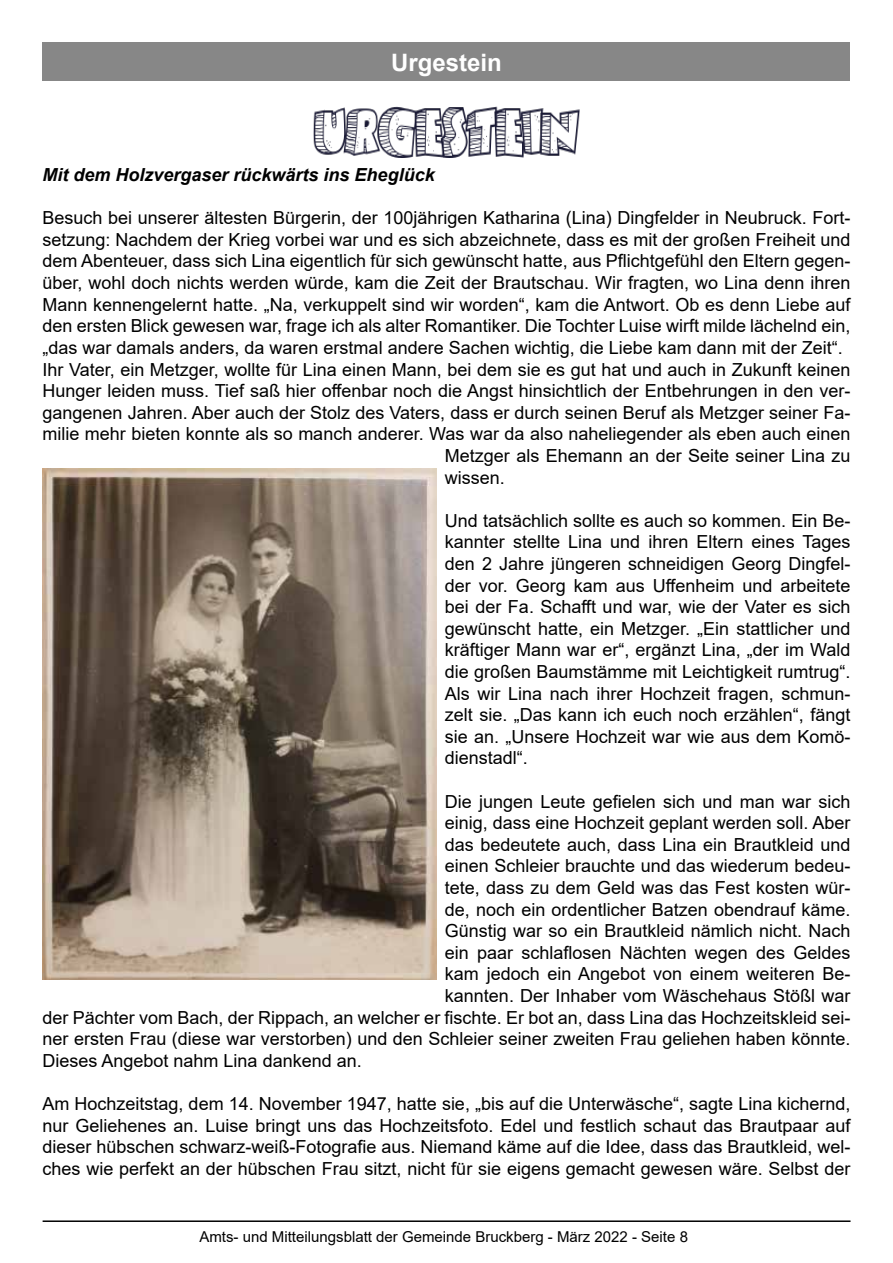
<style>
.page{position:relative;width:893px;height:1263px;background:#fff}
.page>*{position:absolute;margin:0;border:0;box-sizing:border-box;transform-origin:0 0}
.t1{font:700 24px "Arial";color:#fff}
.t2{font:18px/21.6px "Arial";color:#000;text-align:justify}
.t3{font:italic 700 18px "Arial";color:#000}
.t4{font:15px "Arial";color:#000}
</style>
<div class="page">
<hr style="left:43px;top:1220px;width:807px;height:2px;background:#000">
<div style="left:43px;top:43px;width:807px;height:38px;background:#878787"></div>
<img style="left:314px;top:106px;width:265px;height:51px">
<img style="left:43px;top:469px;width:393px;height:511px">
<h1 class="t1" style="left:391px;top:45px;width:112px">Urgestein</h1>
<p class="t3" style="left:43px;top:163px;width:394px">Mit dem Holzvergaser rückwärts ins Eheglück</p>
<p class="t2" style="left:43px;top:207px;width:809px">Besuch bei unserer ältesten Bürgerin, der 100jährigen Katharina (Lina) Dingfelder in Neubruck. Fort-</p>
<p class="t2" style="left:43px;top:229px;width:809px">setzung: Nachdem der Krieg vorbei war und es sich abzeichnete, dass es mit der großen Freiheit und</p>
<p class="t2" style="left:43px;top:250px;width:809px">dem Abenteuer, dass sich Lina eigentlich für sich gewünscht hatte, aus Pflichtgefühl den Eltern gegen-</p>
<p class="t2" style="left:43px;top:272px;width:809px">über, wohl doch nichts werden würde, kam die Zeit der Brautschau. Wir fragten, wo Lina denn ihren</p>
<p class="t2" style="left:43px;top:293px;width:809px">Mann kennengelernt hatte. „Na, verkuppelt sind wir worden“, kam die Antwort. Ob es denn Liebe auf</p>
<p class="t2" style="left:43px;top:315px;width:809px">den ersten Blick gewesen war, frage ich als alter Romantiker. Die Tochter Luise wirft milde lächelnd ein,</p>
<p class="t2" style="left:43px;top:337px;width:802px">„das war damals anders, da waren erstmal andere Sachen wichtig, die Liebe kam dann mit der Zeit“.</p>
<p class="t2" style="left:43px;top:358px;width:809px">Ihr Vater, ein Metzger, wollte für Lina einen Mann, bei dem sie es gut hat und auch in Zukunft keinen</p>
<p class="t2" style="left:43px;top:380px;width:809px">Hunger leiden muss. Tief saß hier offenbar noch die Angst hinsichtlich der Entbehrungen in den ver-</p>
<p class="t2" style="left:43px;top:401px;width:809px">gangenen Jahren. Aber auch der Stolz des Vaters, dass er durch seinen Beruf als Metzger seiner Fa-</p>
<p class="t2" style="left:43px;top:423px;width:809px">milie mehr bieten konnte als so manch anderer. Was war da also naheliegender als eben auch einen</p>
<p class="t2" style="left:445px;top:445px;width:407px">Metzger als Ehemann an der Seite seiner Lina zu</p>
<p class="t2" style="left:445px;top:466px;width:62px">wissen.</p>
<p class="t2" style="left:445px;top:509px;width:407px">Und tatsächlich sollte es auch so kommen. Ein Be&shy;kannter stellte Lina und ihren Eltern eines Tages den 2 Jahre jüngeren schneidigen Georg Dingfel&shy;der vor. Georg kam aus Uffenheim und arbeitete bei der Fa. Schafft und war, wie der Vater es sich gewünscht hatte, ein Metzger. „Ein stattlicher und kräftiger Mann war er“, ergänzt Lina, „der im Wald die großen Baumstämme mit Leichtigkeit rumtrug“.<br>Als wir Lina nach ihrer Hochzeit fragen, schmun&shy;zelt sie. „Das kann ich euch noch erzählen“, fängt sie an. „Unsere Hochzeit war wie aus dem Komö&shy;dienstadl“.</p>
<p class="t2" style="left:445px;top:790px;width:407px">Die jungen Leute gefielen sich und man war sich</p>
<p class="t2" style="left:445px;top:812px;width:407px">einig, dass eine Hochzeit geplant werden soll. Aber</p>
<p class="t2" style="left:445px;top:833px;width:407px">das bedeutete auch, dass Lina ein Brautkleid und</p>
<p class="t2" style="left:445px;top:855px;width:407px">einen Schleier brauchte und das wiederum bedeu-</p>
<p class="t2" style="left:445px;top:877px;width:407px">tete, dass zu dem Geld was das Fest kosten wür-</p>
<p class="t2" style="left:445px;top:898px;width:407px">de, noch ein ordentlicher Batzen obendrauf käme.</p>
<p class="t2" style="left:445px;top:920px;width:407px">Günstig war so ein Brautkleid nämlich nicht. Nach</p>
<p class="t2" style="left:445px;top:941px;width:407px">ein paar schlaflosen Nächten wegen des Geldes</p>
<p class="t2" style="left:445px;top:963px;width:407px">kam jedoch ein Angebot von einem weiteren Be-</p>
<p class="t2" style="left:445px;top:985px;width:407px">kannten. Der Inhaber vom Wäschehaus Stößl war</p>
<p class="t2" style="left:43px;top:1006px;width:809px">der Pächter vom Bach, der Rippach, an welcher er fischte. Er bot an, dass Lina das Hochzeitskleid sei-</p>
<p class="t2" style="left:43px;top:1028px;width:809px">ner ersten Frau (diese war verstorben) und den Schleier seiner zweiten Frau geliehen haben könnte.</p>
<p class="t2" style="left:43px;top:1049px;width:321px">Dieses Angebot nahm Lina dankend an.</p>
<p class="t2" style="left:43px;top:1093px;width:809px">Am Hochzeitstag, dem 14. November 1947, hatte sie, „bis auf die Unterwäsche“, sagte Lina kichernd, nur Geliehenes an. Luise bringt uns das Hochzeitsfoto. Edel und festlich schaut das Brautpaar auf dieser hübschen schwarz-weiß-Fotografie aus. Niemand käme auf die Idee, dass das Brautkleid, wel&shy;ches wie perfekt an der hübschen Frau sitzt, nicht für sie eigens gemacht gewesen wäre. Selbst der</p>
<p class="t4" style="left:199px;top:1226px;width:490px">Amts- und Mitteilungsblatt der Gemeinde Bruckberg - März 2022 - Seite 8</p>
</div>
